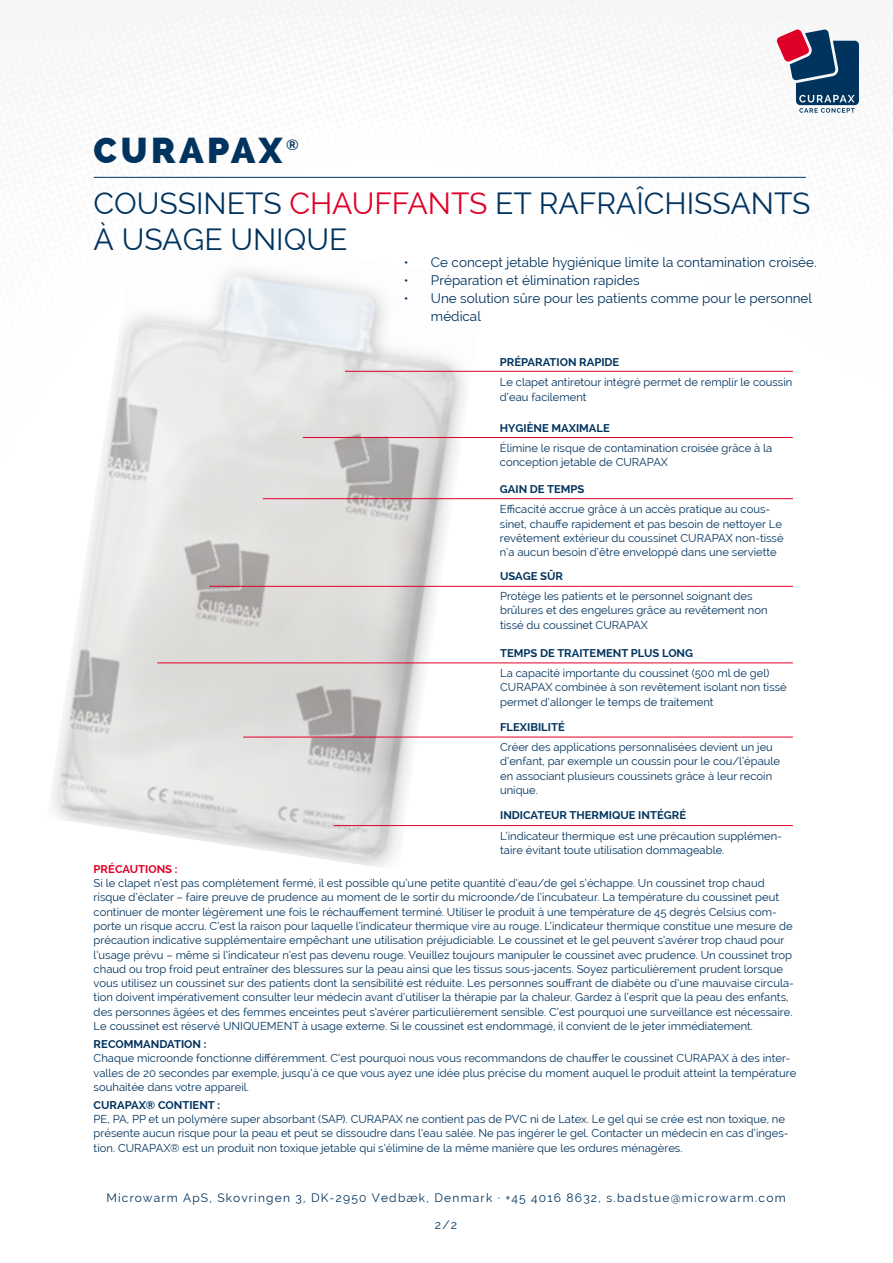
<style>
.page{position:relative;width:893px;height:1263px;background:#fff}
.page>*{position:absolute;margin:0;border:0;box-sizing:border-box;transform-origin:0 0}
.t1{font:800 36px "Raleway";letter-spacing:.1em;color:#00335e}
.t2{font:30px/36px "Raleway";color:#00335e}
.t3{font:700 15px "Raleway";color:#00335e}
.t4{font:13.5px/18px "Raleway";color:#00335e}
.t5{font:12px "Raleway";letter-spacing:.1em;color:#00335e}
.t6{font:11.25px/14.2px "Raleway";color:#00335e}
.t7{font:700 11.25px "Raleway";color:#00335e}
.t8{font:700 11.25px "Raleway";color:#e00027}
.s1{color:#e00027}
</style>
<div class="page">
<svg style="left:777px;top:30px;width:82px;height:83px"></svg>
<img style="left:52px;top:270px;width:434px;height:597px">
<hr style="left:345px;top:371px;width:448px;height:1px;background:#e00027">
<hr style="left:303px;top:437px;width:490px;height:1px;background:#e00027">
<hr style="left:263px;top:498px;width:530px;height:1px;background:#e00027">
<hr style="left:209px;top:586px;width:584px;height:1px;background:#e00027">
<hr style="left:157px;top:662px;width:636px;height:1px;background:#e00027">
<hr style="left:243px;top:737px;width:550px;height:1px;background:#e00027">
<hr style="left:334px;top:825px;width:459px;height:1px;background:#e00027">
<hr style="left:94px;top:177px;width:712px;height:1px;background:#00335e">
<h1 class="t1" style="left:94px;top:130px;width:190px">CURAPAX</h1>
<h3 class="t3" style="left:286px;top:136px;width:14px">®</h3>
<h2 class="t2" style="left:94px;top:185px;width:718px">COUSSINETS <span class="s1">CHAUFFANTS</span> ET RAFRAÎCHISSANTS<br>À USAGE UNIQUE</h2>
<p class="t4" style="left:404px;top:253px;width:414px">• Ce concept jetable hygiénique limite la contamination croisée.</p>
<p class="t4" style="left:404px;top:271px;width:237px">• Préparation et élimination rapides</p>
<p class="t4" style="left:431px;top:289px;width:383px;text-indent:-27px">• Une solution sûre pour les patients comme pour le personnel médical</p>
<p class="t7" style="left:500px;top:356px;width:121px">PRÉPARATION RAPIDE</p>
<p class="t6" style="left:500px;top:375px;width:294px">Le clapet antiretour intégré permet de remplir le coussin d’eau facilement</p>
<p class="t7" style="left:500px;top:421px;width:112px">HYGIÈNE MAXIMALE</p>
<p class="t6" style="left:500px;top:441px;width:274px">Élimine le risque de contamination croisée grâce à la conception jetable de CURAPAX</p>
<p class="t7" style="left:500px;top:483px;width:86px">GAIN DE TEMPS</p>
<p class="t6" style="left:500px;top:502px;width:285px">Efficacité accrue grâce à un accès pratique au cous&shy;sinet, chauffe rapidement et pas besoin de nettoyer Le revêtement extérieur du coussinet CURAPAX non-tissé n’a aucun besoin d’être enveloppé dans une serviette</p>
<p class="t7" style="left:500px;top:569px;width:65px">USAGE SÛR</p>
<p class="t6" style="left:500px;top:589px;width:269px">Protège les patients et le personnel soignant des brûlures et des engelures grâce au revêtement non tissé du coussinet CURAPAX</p>
<p class="t7" style="left:500px;top:646px;width:195px">TEMPS DE TRAITEMENT PLUS LONG</p>
<p class="t6" style="left:500px;top:666px;width:288px">La capacité importante du coussinet (500 ml de gel)<br>CURAPAX combinée à son revêtement isolant non tissé permet d’allonger le temps de traitement</p>
<p class="t7" style="left:500px;top:720px;width:66px">FLEXIBILITÉ</p>
<p class="t6" style="left:500px;top:740px;width:282px">Créer des applications personnalisées devient un jeu d’enfant, par exemple un coussin pour le cou/l’épaule en associant plusieurs coussinets grâce à leur recoin unique.</p>
<p class="t7" style="left:500px;top:809px;width:188px">INDICATEUR THERMIQUE INTÉGRÉ</p>
<p class="t6" style="left:500px;top:828px;width:283px">L’indicateur thermique est une précaution supplémen&shy;taire évitant toute utilisation dommageable.</p>
<p class="t8" style="left:94px;top:862px;width:85px">PRÉCAUTIONS :</p>
<p class="t6" style="left:94px;top:876px;width:702px">Si le clapet n’est pas complètement fermé, il est possible qu’une petite quantité d’eau/de gel s’échappe. Un coussinet trop chaud risque d’éclater – faire preuve de prudence au moment de le sortir du microonde/de l’incubateur. La température du coussinet peut continuer de monter légèrement une fois le réchauffement terminé. Utiliser le produit à une température de 45 degrés Celsius com&shy;porte un risque accru. C’est la raison pour laquelle l’indicateur thermique vire au rouge. L’indicateur thermique constitue une mesure de précaution indicative supplémentaire empêchant une utilisation préjudiciable. Le coussinet et le gel peuvent s’avérer trop chaud pour l’usage prévu – même si l’indicateur n’est pas devenu rouge. Veuillez toujours manipuler le coussinet avec prudence. Un coussinet trop chaud ou trop froid peut entraîner des blessures sur la peau ainsi que les tissus sous-jacents. Soyez particulièrement prudent lorsque vous utilisez un coussinet sur des patients dont la sensibilité est réduite. Les personnes souffrant de diabète ou d’une mauvaise circula&shy;tion doivent impérativement consulter leur médecin avant d’utiliser la thérapie par la chaleur. Gardez à l’esprit que la peau des enfants, des personnes âgées et des femmes enceintes peut s’avérer particulièrement sensible. C’est pourquoi une surveillance est nécessaire.<br>Le coussinet est réservé UNIQUEMENT à usage externe. Si le coussinet est endommagé, il convient de le jeter immédiatement.</p>
<p class="t7" style="left:94px;top:1037px;width:114px">RECOMMANDATION :</p>
<p class="t6" style="left:94px;top:1051px;width:704px">Chaque microonde fonctionne différemment. C’est pourquoi nous vous recommandons de chauffer le coussinet CURAPAX à des inter&shy;valles de 20 secondes par exemple, jusqu’à ce que vous ayez une idée plus précise du moment auquel le produit atteint la température souhaitée dans votre appareil.</p>
<p class="t7" style="left:94px;top:1098px;width:128px">CURAPAX® CONTIENT :</p>
<p class="t6" style="left:94px;top:1112px;width:696px">PE, PA, PP et un polymère super absorbant (SAP). CURAPAX ne contient pas de PVC ni de Latex. Le gel qui se crée est non toxique, ne présente aucun risque pour la peau et peut se dissoudre dans l’eau salée. Ne pas ingérer le gel. Contacter un médecin en cas d’inges&shy;tion. CURAPAX® est un produit non toxique jetable qui s’élimine de la même manière que les ordures ménagères.</p>
<p class="t5" style="left:106px;top:1190px;width:681px">Microwarm ApS, Skovringen 3, DK-2950 Vedbæk, Denmark · +45 4016 8632, s.badstue@microwarm.com</p>
<p class="t5" style="left:435px;top:1217px;width:24px">2/2</p>
</div>
